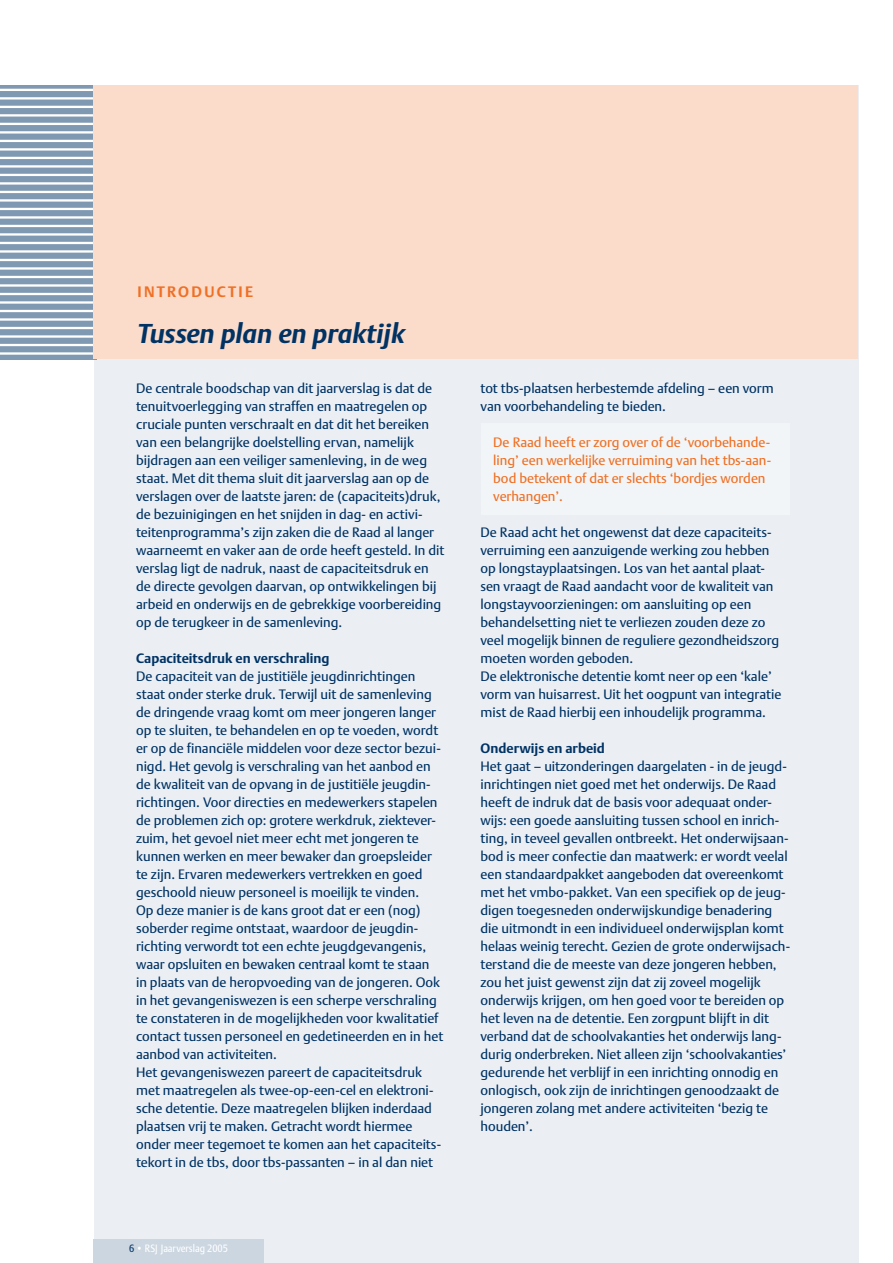
<style>
.page{position:relative;width:893px;height:1263px;background:#fff}
.page>*{position:absolute;margin:0;border:0;box-sizing:border-box;transform-origin:0 0}
.t1{font:italic 700 27px "DTL Argo ST";color:#003264}
.t2{font:700 15px "DTL Argo T";letter-spacing:.155em;color:#ef7025}
.t3{font:13.5px/18px "DTL Argo ST";color:#003264}
.t4{font:13.5px/18px "DTL Argo ST";color:#ef7025}
.t5{font:700 13.5px "DTL Argo ST";color:#003264}
.t6{font:10.5px "DTL Argo T";color:#fff;scale:.89 1}
.s1{color:#003264}
</style>
<div class="page">
<div style="left:94px;top:85px;width:764px;height:1178px;background:#ebeff3"></div>
<div style="left:0;top:85px;width:96px;height:274px;background:#8099b2"></div>
<hr style="left:0;top:89px;width:98px;height:2px;background:#fff">
<hr style="left:0;top:97px;width:98px;height:3px;background:#fff">
<hr style="left:0;top:106px;width:98px;height:2px;background:#fff">
<hr style="left:0;top:114px;width:98px;height:3px;background:#fff">
<hr style="left:0;top:123px;width:98px;height:2px;background:#fff">
<hr style="left:0;top:131px;width:98px;height:3px;background:#fff">
<hr style="left:0;top:140px;width:98px;height:2px;background:#fff">
<hr style="left:0;top:148px;width:98px;height:3px;background:#fff">
<hr style="left:0;top:157px;width:98px;height:2px;background:#fff">
<hr style="left:0;top:165px;width:98px;height:3px;background:#fff">
<hr style="left:0;top:174px;width:98px;height:2px;background:#fff">
<hr style="left:0;top:182px;width:98px;height:3px;background:#fff">
<hr style="left:0;top:191px;width:98px;height:2px;background:#fff">
<hr style="left:0;top:199px;width:98px;height:3px;background:#fff">
<hr style="left:0;top:208px;width:98px;height:2px;background:#fff">
<hr style="left:0;top:216px;width:98px;height:3px;background:#fff">
<hr style="left:0;top:225px;width:98px;height:2px;background:#fff">
<hr style="left:0;top:233px;width:98px;height:3px;background:#fff">
<hr style="left:0;top:242px;width:98px;height:2px;background:#fff">
<hr style="left:0;top:250px;width:98px;height:3px;background:#fff">
<hr style="left:0;top:259px;width:98px;height:2px;background:#fff">
<hr style="left:0;top:267px;width:98px;height:3px;background:#fff">
<hr style="left:0;top:276px;width:98px;height:2px;background:#fff">
<hr style="left:0;top:284px;width:98px;height:3px;background:#fff">
<hr style="left:0;top:293px;width:98px;height:2px;background:#fff">
<hr style="left:0;top:301px;width:98px;height:3px;background:#fff">
<hr style="left:0;top:310px;width:98px;height:2px;background:#fff">
<hr style="left:0;top:318px;width:98px;height:3px;background:#fff">
<hr style="left:0;top:327px;width:98px;height:2px;background:#fff">
<hr style="left:0;top:335px;width:98px;height:3px;background:#fff">
<hr style="left:0;top:344px;width:98px;height:2px;background:#fff">
<hr style="left:0;top:352px;width:98px;height:3px;background:#fff">
<div style="left:94px;top:85px;width:764px;height:274px;background:#fbdbc9"></div>
<div style="left:94px;top:1239px;width:170px;height:24px;background:#ccd6e0"></div>
<div style="left:481px;top:423px;width:308px;height:92px;background:#f2f5f7"></div>
<p class="t2" style="left:138px;top:282px;width:117px">INTRODUCTIE</p>
<h1 class="t1" style="left:138px;top:317px;width:269px">Tussen plan en praktijk</h1>
<p class="t3" style="left:136px;top:379px;width:310px">De centrale boodschap van dit jaarverslag is dat de tenuitvoerlegging van straffen en maatregelen op cruciale punten verschraalt en dat dit het bereiken van een belangrijke doelstelling ervan, namelijk bijdragen aan een veiliger samenleving, in de weg staat. Met dit thema sluit dit jaarverslag aan op de verslagen over de laatste jaren: de (capaciteits)druk, de bezuinigingen en het snijden in dag- en activi&shy;teitenprogramma’s zijn zaken die de Raad al langer waarneemt en vaker aan de orde heeft gesteld. In dit verslag ligt de nadruk, naast de capaciteitsdruk en de directe gevolgen daarvan, op ontwikkelingen bij arbeid en onderwijs en de gebrekkige voorbereiding op de terugkeer in de samenleving.</p>
<p class="t5" style="left:136px;top:650px;width:195px">Capaciteitsdruk en verschraling</p>
<p class="t3" style="left:136px;top:667px;width:309px">De capaciteit van de justitiële jeugdinrichtingen staat onder sterke druk. Terwijl uit de samenleving de dringende vraag komt om meer jongeren langer op te sluiten, te behandelen en op te voeden, wordt er op de financiële middelen voor deze sector bezui&shy;nigd. Het gevolg is verschraling van het aanbod en de kwaliteit van de opvang in de justitiële jeugdin&shy;richtingen. Voor directies en medewerkers stapelen de problemen zich op: grotere werkdruk, ziektever&shy;zuim, het gevoel niet meer echt met jongeren te kunnen werken en meer bewaker dan groepsleider te zijn. Ervaren medewerkers vertrekken en goed geschoold nieuw personeel is moeilijk te vinden.<br>Op deze manier is de kans groot dat er een (nog) soberder regime ontstaat, waardoor de jeugdin&shy;richting verwordt tot een echte jeugdgevangenis, waar opsluiten en bewaken centraal komt te staan in plaats van de heropvoeding van de jongeren. Ook in het gevangeniswezen is een scherpe verschraling te constateren in de mogelijkheden voor kwalitatief contact tussen personeel en gedetineerden en in het aanbod van activiteiten.<br>Het gevangeniswezen pareert de capaciteitsdruk met maatregelen als twee-op-een-cel en elektroni&shy;sche detentie. Deze maatregelen blijken inderdaad plaatsen vrij te maken. Getracht wordt hiermee onder meer tegemoet te komen aan het capaciteits&shy;tekort in de tbs, door tbs-passanten – in al dan niet</p>
<p class="t6" style="left:129px;top:1242px;width:113px"><span class="s1">6</span> • RSJ Jaarverslag 2005</p>
<p class="t3" style="left:480px;top:379px;width:295px">tot tbs-plaatsen herbestemde afdeling – een vorm van voorbehandeling te bieden.</p>
<p class="t4" style="left:493px;top:433px;width:279px">De Raad heeft er zorg over of de ‘voorbehande&shy;ling’ een werkelijke verruiming van het tbs-aan&shy;bod betekent of dat er slechts ‘bordjes worden verhangen’.</p>
<p class="t3" style="left:480px;top:523px;width:302px">De Raad acht het ongewenst dat deze capaciteits&shy;verruiming een aanzuigende werking zou hebben op longstayplaatsingen. Los van het aantal plaat&shy;sen vraagt de Raad aandacht voor de kwaliteit van longstayvoorzieningen: om aansluiting op een behandelsetting niet te verliezen zouden deze zo veel mogelijk binnen de reguliere gezondheidszorg moeten worden geboden.<br>De elektronische detentie komt neer op een ‘kale’ vorm van huisarrest. Uit het oogpunt van integratie mist de Raad hierbij een inhoudelijk programma.</p>
<p class="t5" style="left:480px;top:740px;width:126px">Onderwijs en arbeid</p>
<p class="t3" style="left:480px;top:757px;width:311px">Het gaat – uitzonderingen daargelaten - in de jeugd&shy;inrichtingen niet goed met het onderwijs. De Raad heeft de indruk dat de basis voor adequaat onder&shy;wijs: een goede aansluiting tussen school en inrich&shy;ting, in teveel gevallen ontbreekt. Het onderwijsaan&shy;bod is meer confectie dan maatwerk: er wordt veelal een standaardpakket aangeboden dat overeenkomt met het vmbo-pakket. Van een specifiek op de jeug&shy;digen toegesneden onderwijskundige benadering die uitmondt in een individueel onderwijsplan komt helaas weinig terecht. Gezien de grote onderwijsach&shy;terstand die de meeste van deze jongeren hebben, zou het juist gewenst zijn dat zij zoveel mogelijk onderwijs krijgen, om hen goed voor te bereiden op het leven na de detentie. Een zorgpunt blijft in dit verband dat de schoolvakanties het onderwijs lang&shy;durig onderbreken. Niet alleen zijn ‘schoolvakanties’ gedurende het verblijf in een inrichting onnodig en onlogisch, ook zijn de inrichtingen genoodzaakt de jongeren zolang met andere activiteiten ‘bezig te houden’.</p>
</div>
